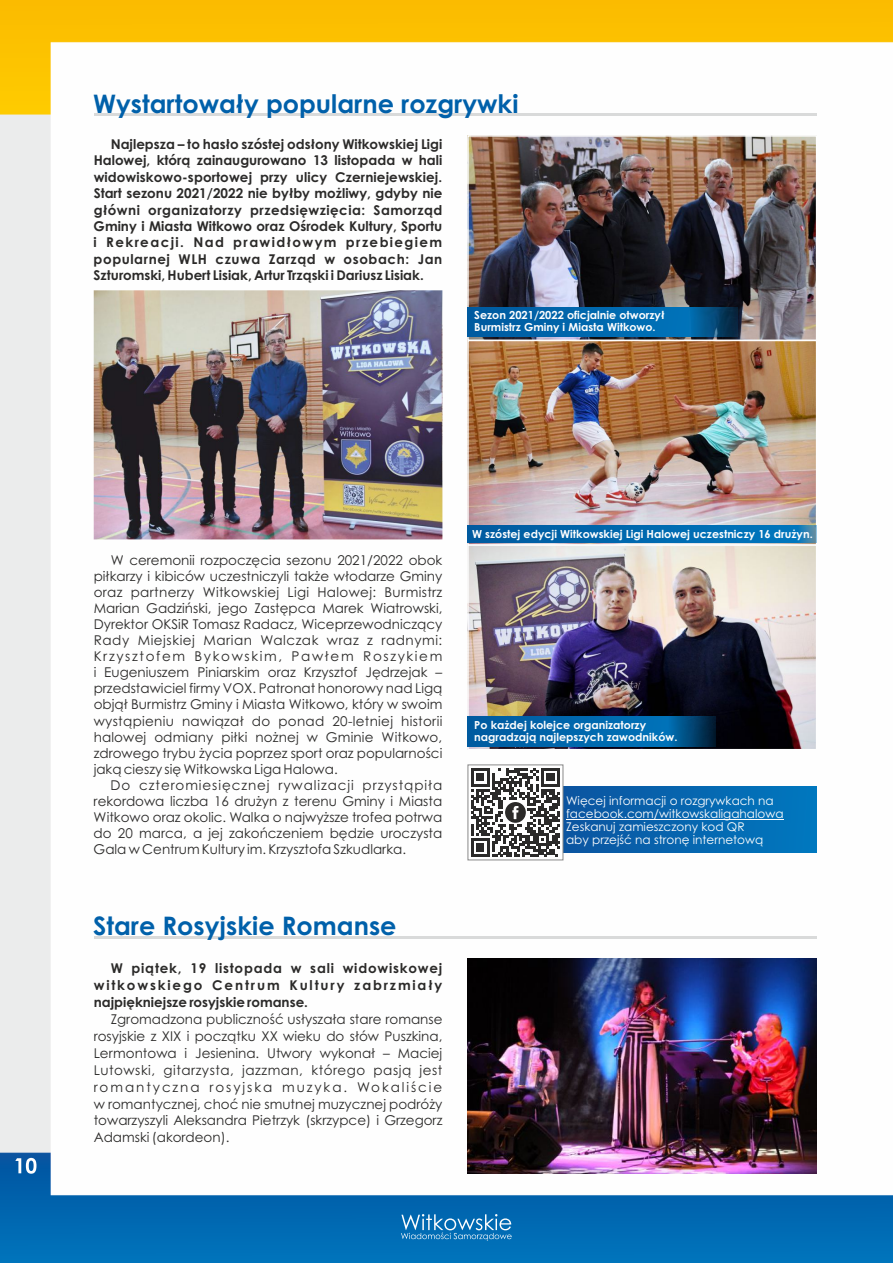
<style>
.page{position:relative;width:893px;height:1263px;background:#fff}
.page>*{position:absolute;margin:0;border:0;box-sizing:border-box;transform-origin:0 0}
.t1{font:700 25.5px "Century Gothic";color:#0060aa}
.t2{font:13.5px/16px "Century Gothic";color:#2b2a29;text-align:justify}
.t3{font:700 13.5px/16.4px "Century Gothic";color:#2b2a29;text-align:justify}
.t4{font:12px/12.9px "Century Gothic";color:#fefefe}
.t5{font:700 11.1px/12.1px "Century Gothic";color:#fefefe}
</style>
<div class="page">
<img style="left:0;top:0;width:893px;height:1263px">
<svg style="left:401px;top:1214px;width:111px;height:27px;background:#3287c1"></svg>
<svg style="left:15px;top:1158px;width:21px;height:16px"></svg>
<hr style="left:94px;top:113px;width:723px;height:2px;background:#d9dada">
<div style="left:562px;top:787px;width:255px;height:65px;background:linear-gradient(to right,#0c54a0,#0078bf)"></div>
<hr style="left:566px;top:819px;width:218px;height:1px;background:#fefefe">
<img style="left:94px;top:290px;width:348px;height:249px">
<img style="left:469px;top:137px;width:346px;height:611px">
<div style="left:467px;top:135px;width:350px;height:206px;border:1px solid #fefefe"></div>
<div style="left:467px;top:340px;width:350px;height:206px;border:1px solid #fefefe"></div>
<div style="left:467px;top:544px;width:350px;height:206px;border:1px solid #fefefe"></div>
<svg style="left:468px;top:307px;width:269px;height:30px;background:#0061a3"></svg>
<svg style="left:468px;top:525px;width:349px;height:18px;background:#036aae"></svg>
<svg style="left:468px;top:716px;width:247px;height:30px;background:#0060a1"></svg>
<hr style="left:94px;top:936px;width:723px;height:2px;background:#d9dada">
<img style="left:468px;top:958px;width:349px;height:216px">
<svg style="left:467px;top:764px;width:97px;height:97px"></svg>
<h1 class="t1" style="left:93px;top:93px;width:427px">Wystartowały popularne rozgrywki</h1>
<p class="t3" style="left:94px;top:137px;width:350px;text-indent:17px">Najlepsza – to hasło szóstej odsłony Witkowskiej Ligi Halowej, którą zainaugurowano 13 listopada w hali widowiskowo-sportowej przy ulicy Czerniejewskiej.<br>Start sezonu 2021/2022 nie byłby możliwy, gdyby nie główni organizatorzy przedsięwzięcia: Samorząd Gminy i Miasta Witkowo oraz Ośrodek Kultury, Sportu i Rekreacji. Nad prawidłowym przebiegiem popularnej WLH czuwa Zarząd w osobach: Jan Szturomski, Hubert Lisiak, Artur Trząski i Dariusz Lisiak.</p>
<p class="t5" style="left:474px;top:310px;width:192px">Sezon 2021/2022 oficjalnie otworzył<br>Burmistrz Gminy i Miasta Witkowo.</p>
<p class="t2" style="left:94px;top:553px;width:350px;text-indent:17px">W ceremonii rozpoczęcia sezonu 2021/2022 obok piłkarzy i kibiców uczestniczyli także włodarze Gminy oraz partnerzy Witkowskiej Ligi Halowej: Burmistrz Marian Gadziński, jego Zastępca Marek Wiatrowski, Dyrektor OKSiR Tomasz Radacz, Wiceprzewodniczący Rady Miejskiej Marian Walczak wraz z radnymi:<br>Krzysztofem Bykowskim, Pawłem Roszykiem i Eugeniuszem Piniarskim oraz Krzysztof Jędrzejak – przedstawiciel firmy VOX. Patronat honorowy nad Ligą objął Burmistrz Gminy i Miasta Witkowo, który w swoim wystąpieniu nawiązał do ponad 20-letniej historii halowej odmiany piłki nożnej w Gminie Witkowo, zdrowego trybu życia poprzez sport oraz popularności jaką cieszy się Witkowska Liga Halowa.</p>
<p class="t2" style="left:94px;top:778px;width:350px;text-indent:17px">Do czteromiesięcznej rywalizacji przystąpiła rekordowa liczba 16 drużyn z terenu Gminy i Miasta Witkowo oraz okolic. Walka o najwyższe trofea potrwa do 20 marca, a jej zakończeniem będzie uroczysta Gala w Centrum Kultury im. Krzysztofa Szkudlarka.</p>
<h1 class="t1" style="left:93px;top:916px;width:305px">Stare Rosyjskie Romanse</h1>
<p class="t3" style="left:94px;top:960px;width:350px;line-height:17.2px;text-indent:17px">W piątek, 19 listopada w sali widowiskowej witkowskiego Centrum Kultury zabrzmiały najpiękniejsze rosyjskie romanse.</p>
<p class="t2" style="left:94px;top:1012px;width:350px;line-height:17px;text-indent:17px">Zgromadzona publiczność usłyszała stare romanse rosyjskie z XIX i początku XX wieku do słów Puszkina, Lermontowa i Jesienina. Utwory wykonał – Maciej Lutowski, gitarzysta, jazzman, którego pasją jest romantyczna rosyjska muzyka. Wokaliście w romantycznej, choć nie smutnej muzycznej podróży towarzyszyli Aleksandra Pietrzyk (skrzypce) i Grzegorz Adamski (akordeon).</p>
<p class="t5" style="left:472px;top:528px;width:342px">W szóstej edycji Witkowskiej Ligi Halowej uczestniczy 16 drużyn.</p>
<p class="t5" style="left:474px;top:719px;width:205px">Po każdej kolejce organizatorzy nagradzają najlepszych zawodników.</p>
<p class="t4" style="left:566px;top:795px;width:219px">Więcej informacji o rozgrywkach na facebook.com/witkowskaligahalowa Zeskanuj zamieszczony kod QR<br>aby przejść na stronę internetową</p>
</div>
